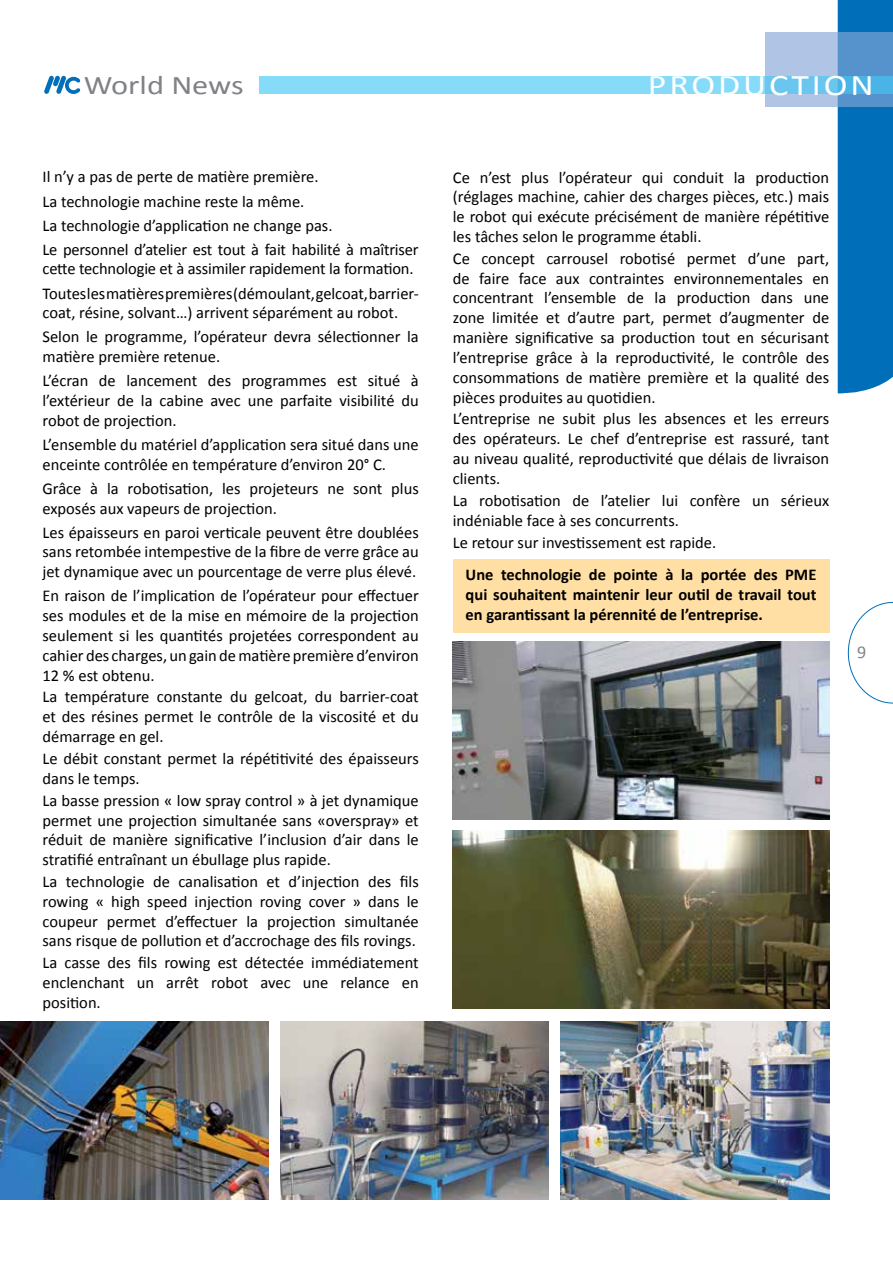
<style>
.page{position:relative;width:893px;height:1263px;background:#fff}
.page>*{position:absolute;margin:0;border:0;box-sizing:border-box;transform-origin:0 0}
.t1{font:30px "Calibri";letter-spacing:.08em;color:#fff;scale:1.2 1}
.t2{font:27px "Calibri";color:#808285;scale:1.2 1}
.t3{font:18px "Calibri";color:#808285}
.t4{font:16.5px/19.8px "Calibri";color:#000}
.t5{font:700 16.5px/19.8px "Calibri";color:#000;text-align:justify}
</style>
<div class="page">
<svg style="left:848px;top:602px;width:45px;height:101px"></svg>
<div style="left:838px;top:0;width:55px;height:394px;background:#006eb8"></div>
<svg style="left:765px;top:32px;width:128px;height:74px;background:#88afda"></svg>
<svg style="left:259px;top:77px;width:634px;height:17px;background:#7dd5f5"></svg>
<svg style="left:44px;top:76px;width:36px;height:18px"></svg>
<div style="left:453px;top:559px;width:376px;height:74px;background:#ffdfa4"></div>
<img style="left:453px;top:641px;width:376px;height:178px">
<img style="left:560px;top:1021px;width:269px;height:178px">
<img style="left:453px;top:831px;width:376px;height:178px">
<img style="left:0;top:1021px;width:269px;height:178px">
<img style="left:280px;top:1021px;width:269px;height:178px">
<h2 class="t2" style="left:84px;top:68px;width:135px">World News</h2>
<h1 class="t1" style="left:648px;top:66px;width:190px">PRODUCTION</h1>
<p class="t4" style="left:43px;top:165px;width:378px;line-height:24px">Il n’y a pas de perte de matière première.<br>La technologie machine reste la même.<br>La technologie d’application ne change pas.<br>Le personnel d’atelier est tout à fait habilité à maîtriser</p>
<p class="t4" style="left:43px;top:257px;width:378px;line-height:24px">cette technologie et à assimiler rapidement la formation.<br>Toutes les matières premières (démoulant, gelcoat, barrier-</p>
<p class="t4" style="left:43px;top:301px;width:378px;line-height:24px">coat, résine, solvant…) arrivent séparément au robot.<br>Selon le programme, l’opérateur devra sélectionner la</p>
<p class="t4" style="left:43px;top:345px;width:378px;line-height:24px">matière première retenue.<br>L’écran de lancement des programmes est situé à</p>
<p class="t4" style="left:43px;top:391px;width:378px">l’extérieur de la cabine avec une parfaite visibilité du robot de projection.</p>
<p class="t4" style="left:43px;top:435px;width:378px">L’ensemble du matériel d’application sera situé dans une enceinte contrôlée en température d’environ 20° C.</p>
<p class="t4" style="left:43px;top:478px;width:378px">Grâce à la robotisation, les projeteurs ne sont plus exposés aux vapeurs de projection.</p>
<p class="t4" style="left:43px;top:522px;width:378px;text-align:justify">Les épaisseurs en paroi verticale peuvent être doublées sans retombée intempestive de la fibre de verre grâce au jet dynamique avec un pourcentage de verre plus élevé.</p>
<p class="t4" style="left:43px;top:586px;width:378px;text-align:justify">En raison de l’implication de l’opérateur pour effectuer ses modules et de la mise en mémoire de la projection seulement si les quantités projetées correspondent au cahier des charges, un gain de matière première d’environ 12 % est obtenu.</p>
<p class="t4" style="left:43px;top:687px;width:378px;text-align:justify">La température constante du gelcoat, du barrier-coat et des résines permet le contrôle de la viscosité et du démarrage en gel.</p>
<p class="t4" style="left:43px;top:749px;width:378px">Le débit constant permet la répétitivité des épaisseurs dans le temps.</p>
<p class="t4" style="left:43px;top:790px;width:378px;text-align:justify">La basse pression « low spray control » à jet dynamique permet une projection simultanée sans «overspray» et réduit de manière significative l’inclusion d’air dans le stratifié entraînant un ébullage plus rapide.</p>
<p class="t4" style="left:43px;top:872px;width:378px;text-align:justify">La technologie de canalisation et d’injection des fils rowing « high speed injection roving cover » dans le coupeur permet d’effectuer la projection simultanée sans risque de pollution et d’accrochage des fils rovings.</p>
<p class="t4" style="left:43px;top:953px;width:378px;text-align:justify">La casse des fils rowing est détectée immédiatement enclenchant un arrêt robot avec une relance en position.</p>
<p class="t4" style="left:453px;top:167px;width:378px;text-align:justify">Ce n’est plus l’opérateur qui conduit la production (réglages machine, cahier des charges pièces, etc.) mais le robot qui exécute précisément de manière répétitive les tâches selon le programme établi.</p>
<p class="t4" style="left:453px;top:249px;width:378px;text-align:justify">Ce concept carrousel robotisé permet d’une part, de faire face aux contraintes environnementales en concentrant l’ensemble de la production dans une zone limitée et d’autre part, permet d’augmenter de manière significative sa production tout en sécurisant l’entreprise grâce à la reproductivité, le contrôle des consommations de matière première et la qualité des pièces produites au quotidien.</p>
<p class="t4" style="left:453px;top:409px;width:378px;text-align:justify">L’entreprise ne subit plus les absences et les erreurs des opérateurs. Le chef d’entreprise est rassuré, tant au niveau qualité, reproductivité que délais de livraison clients.</p>
<p class="t4" style="left:453px;top:490px;width:378px">La robotisation de l’atelier lui confère un sérieux indéniable face à ses concurrents.</p>
<p class="t4" style="left:453px;top:532px;width:265px">Le retour sur investissement est rapide.</p>
<p class="t5" style="left:466px;top:565px;width:352px">Une technologie de pointe à la portée des PME qui souhaitent maintenir leur outil de travail tout en garantissant la pérennité de l’entreprise.</p>
<p class="t3" style="left:857px;top:641px;width:11px">9</p>
</div>
